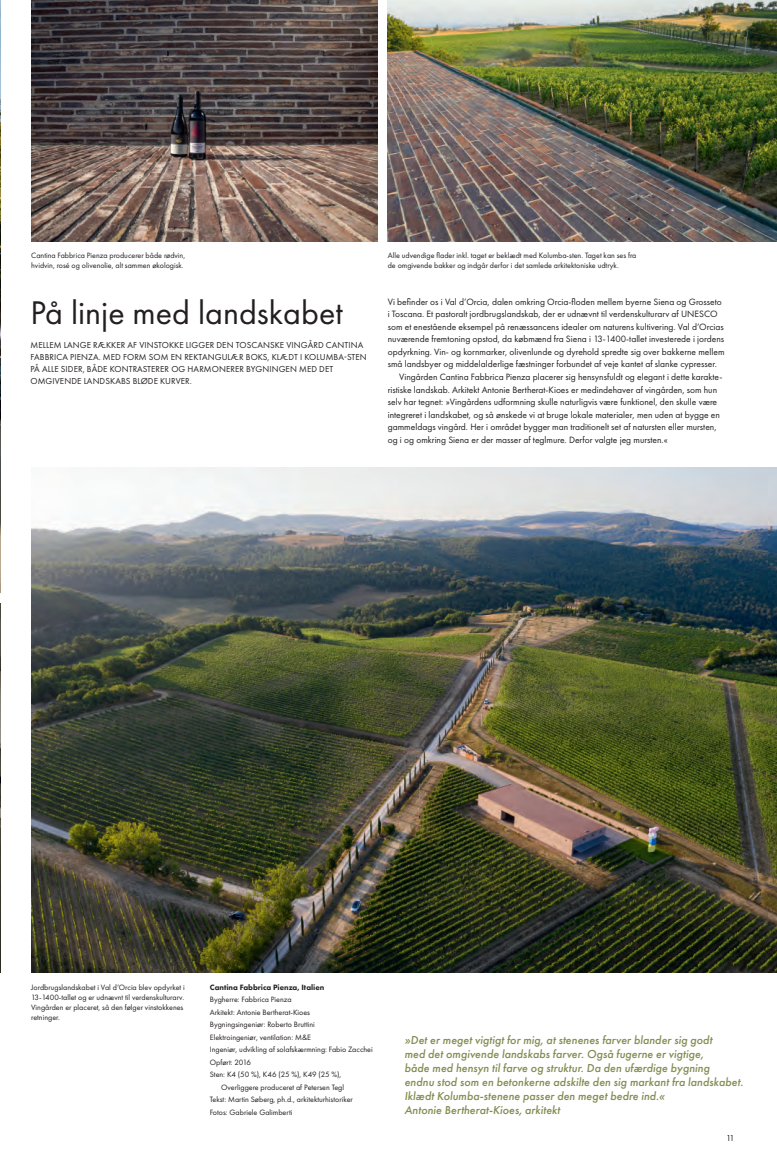
<style>
.page{position:relative;width:777px;height:1171px;background:#fff}
.page>*{position:absolute;margin:0;border:0;box-sizing:border-box;transform-origin:0 0}
.t1{font:34px "Futura PT";color:#231f20}
.t2{font:italic 500 12px/14px "Futura PT";color:#828d52}
.t3{font:9.5px "Futura PT";color:#231f20}
.t4{font:9px/12px "Futura PT";letter-spacing:.01em;color:#231f20}
.t5{font:8px/10px "Futura PT";color:#231f20}
.t6{font:800 8px "Futura PT";color:#231f20}
</style>
<div class="page">
<img style="left:0;top:604px;width:1px;height:368px">
<img style="left:0;top:1px;width:1px;height:591px">
<img style="left:31px;top:468px;width:746px;height:504px">
<img style="left:31px;top:0;width:346px;height:241px">
<img style="left:388px;top:0;width:389px;height:241px">
<p class="t5" style="left:31px;top:251px;width:155px">Cantina Fabbrica Pienza producerer både rødvin, hvidvin, rosé og olivenolie, alt sammen økologisk.</p>
<h1 class="t1" style="left:30px;top:292px;width:314px">På linje med landskabet</h1>
<p class="t4" style="left:31px;top:339px;width:338px">MELLEM LANGE RÆKKER AF VINSTOKKE LIGGER DEN TOSCANSKE VINGÅRD CANTINA FABBRICA PIENZA. MED FORM SOM EN REKTANGULÆR BOKS, KLÆDT I KOLUMBA-STEN PÅ ALLE SIDER, BÅDE KONTRASTERER OG HARMONERER BYGNINGEN MED DET OMGIVENDE LANDSKABS BLØDE KURVER.</p>
<p class="t5" style="left:388px;top:251px;width:250px">Alle udvendige flader inkl. taget er beklædt med Kolumba-sten. Taget kan ses fra de omgivende bakker og indgår derfor i det samlede arkitektoniske udtryk.</p>
<p class="t3" style="left:388px;top:296px;width:335px">Vi befinder os i Val d’Orcia, dalen omkring Orcia-floden mellem byerne Siena og Grosseto</p>
<p class="t3" style="left:388px;top:309px;width:331px">i Toscana. Et pastoralt jordbrugslandskab, der er udnævnt til verdenskulturarv af UNESCO</p>
<p class="t3" style="left:388px;top:321px;width:338px">som et enestående eksempel på renæssancens idealer om naturens kultivering. Val d’Orcias</p>
<p class="t3" style="left:388px;top:334px;width:338px">nuværende fremtoning opstod, da købmænd fra Siena i 13-1400-tallet investerede i jordens</p>
<p class="t3" style="left:388px;top:346px;width:338px">opdyrkning. Vin- og kornmarker, olivenlunde og dyrehold spredte sig over bakkerne mellem</p>
<p class="t3" style="left:388px;top:359px;width:330px">små landsbyer og middelalderlige fæstninger forbundet af veje kantet af slanke cypresser.</p>
<p class="t3" style="left:399px;top:371px;width:325px">Vingården Cantina Fabbrica Pienza placerer sig hensynsfuldt og elegant i dette karakte-</p>
<p class="t3" style="left:388px;top:384px;width:331px">ristiske landskab. Arkitekt Antonie Bertherat-Kioes er medindehaver af vingården, som hun</p>
<p class="t3" style="left:388px;top:396px;width:331px">selv har tegnet: »Vingårdens udformning skulle naturligvis være funktionel, den skulle være</p>
<p class="t3" style="left:388px;top:409px;width:334px">integreret i landskabet, og så ønskede vi at bruge lokale materialer, men uden at bygge en</p>
<p class="t3" style="left:388px;top:421px;width:330px">gammeldags vingård. Her i området bygger man traditionelt set af natursten eller mursten,</p>
<p class="t3" style="left:388px;top:434px;width:281px">og i og omkring Siena er der masser af teglmure. Derfor valgte jeg mursten.«</p>
<p class="t5" style="left:31px;top:982px;width:155px">Jordbrugslandskabet i Val d’Orcia blev opdyrket i 13-1400-tallet og er udnævnt til verdenskulturarv.<br>Vingården er placeret, så den følger vinstokkenes retninger.</p>
<p class="t6" style="left:210px;top:982px;width:116px">Cantina Fabbrica Pienza, Italien</p>
<p class="t5" style="left:210px;top:995px;width:83px">Bygherre: Fabbrica Pienza</p>
<p class="t5" style="left:210px;top:1007px;width:102px">Arkitekt: Antonie Bertherat-Kioes</p>
<p class="t5" style="left:210px;top:1020px;width:106px">Bygningsingeniør: Roberto Bruttini</p>
<p class="t5" style="left:210px;top:1032px;width:103px">Elektroingeniør, ventilation: M&amp;E</p>
<p class="t5" style="left:210px;top:1045px;width:164px">Ingeniør, udvikling af solafskærmning: Fabio Zacchei</p>
<p class="t5" style="left:210px;top:1057px;width:43px">Opført: 2016</p>
<p class="t5" style="left:210px;top:1070px;width:133px">Sten: K4 (50 %), K46 (25 %), K49 (25 %),</p>
<p class="t5" style="left:221px;top:1082px;width:124px">Overliggere produceret af Petersen Tegl</p>
<p class="t5" style="left:210px;top:1094px;width:145px">Tekst: Martin Søberg, ph.d., arkitekturhistoriker</p>
<p class="t5" style="left:210px;top:1107px;width:84px">Fotos: Gabriele Galimberti</p>
<p class="t2" style="left:404px;top:1033px;width:340px">»Det er meget vigtigt for mig, at stenenes farver blander sig godt<br>med det omgivende landskabs farver. Også fugerne er vigtige,<br>både med hensyn til farve og struktur. Da den ufærdige bygning<br>endnu stod som en betonkerne adskilte den sig markant fra landskabet.<br>Iklædt Kolumba-stenene passer den meget bedre ind.«<br>Antonie Bertherat-Kioes, arkitekt</p>
<p class="t4" style="left:726px;top:1132px;width:10px">11</p>
</div>
